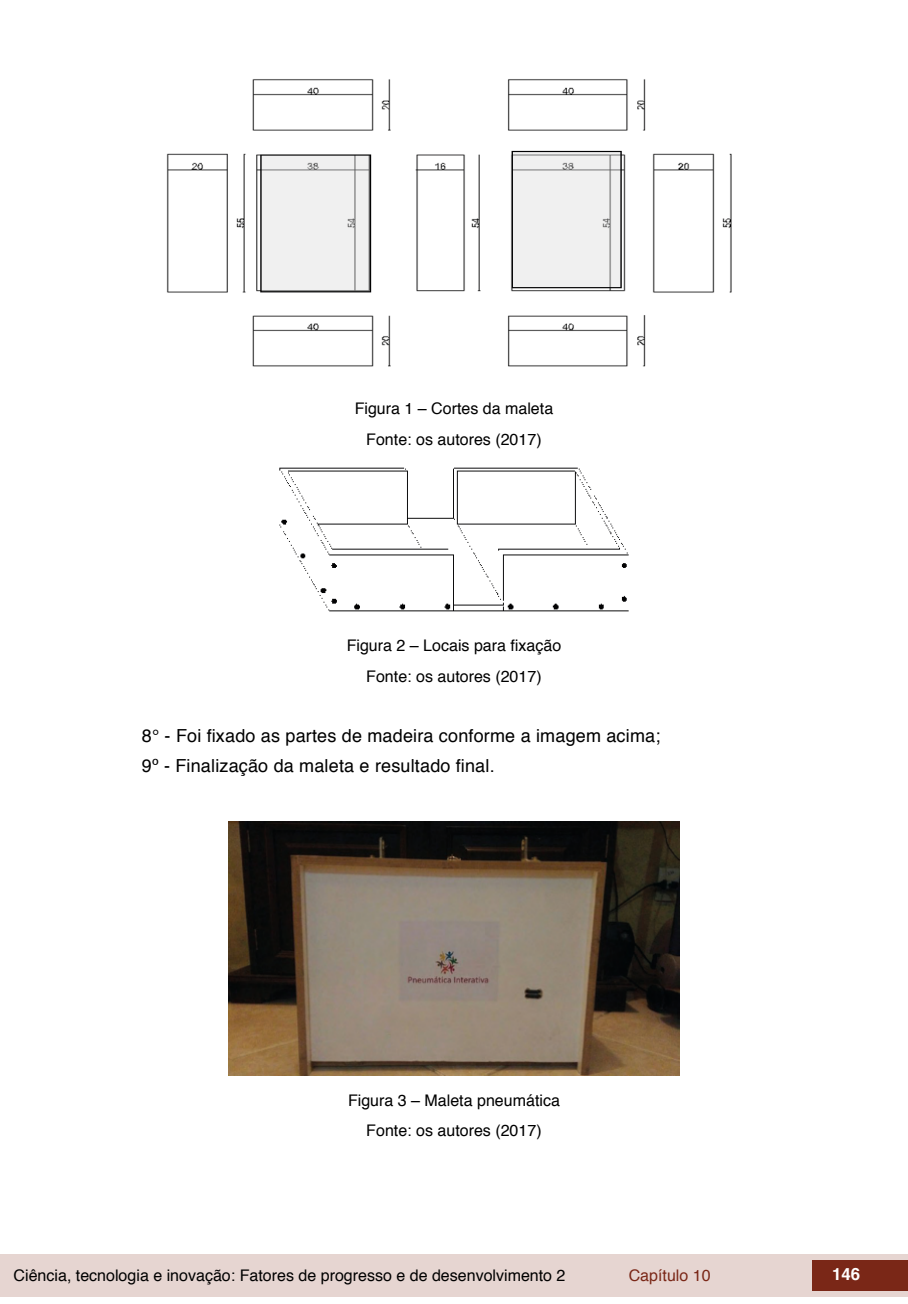
<style>
.page{position:relative;width:908px;height:1304px;background:#fff}
.page>*{position:absolute;margin:0;border:0;box-sizing:border-box;transform-origin:0 0}
.t1{font:18px/30px "Helvetica";letter-spacing:.01em;color:#000}
.t2{font:700 16.8px "Helvetica";color:#fff}
.t3{font:16px/30.6px "Helvetica";color:#000;text-align:center}
.t4{font:16px "Helvetica";color:#7a2717}
</style>
<div class="page">
<div style="left:0;top:1254px;width:906px;height:43px;background:#e6d5d1"></div>
<div style="left:812px;top:1261px;width:95px;height:30px;background:#7a2717"></div>
<img style="left:166px;top:79px;width:566px;height:288px">
<img style="left:279px;top:467px;width:350px;height:145px">
<img style="left:228px;top:822px;width:451px;height:253px">
<p class="t3" style="left:354px;top:394px;width:200px">Figura 1 – Cortes da maleta<br>Fonte: os autores (2017)</p>
<p class="t3" style="left:346px;top:631px;width:216px">Figura 2 – Locais para fixação<br>Fonte: os autores (2017)</p>
<p class="t1" style="left:142px;top:721px;width:520px">8° - Foi fixado as partes de madeira conforme a imagem acima;<br>9º - Finalização da maleta e resultado final.</p>
<p class="t3" style="left:348px;top:1085px;width:213px">Figura 3 – Maleta pneumática<br>Fonte: os autores (2017)</p>
<p class="t3" style="left:14px;top:1260px;width:553px">Ciência, tecnologia e inovação: Fatores de progresso e de desenvolvimento 2</p>
<p class="t4" style="left:628px;top:1263px;width:83px">Capítulo 10</p>
<p class="t2" style="left:831px;top:1261px;width:30px">146</p>
</div>
